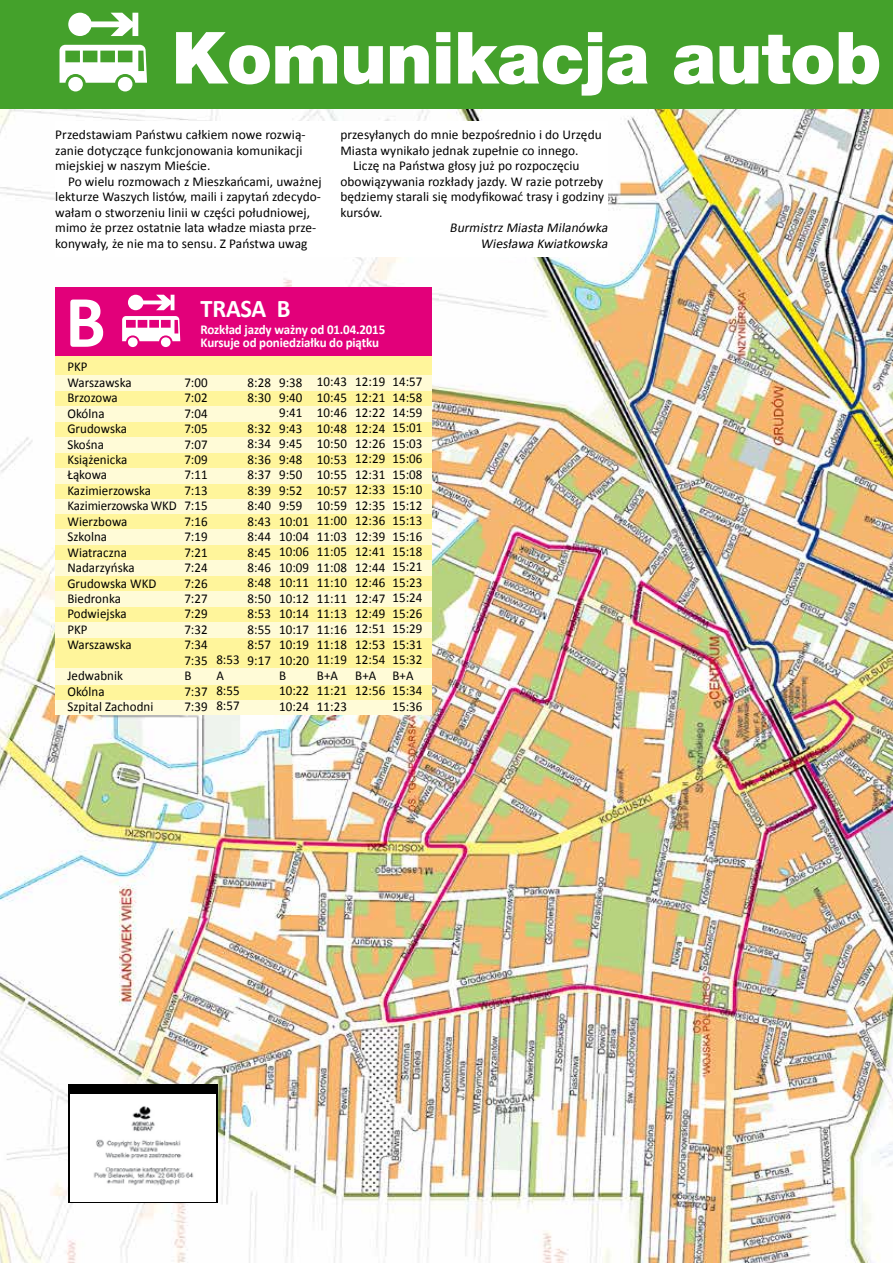
<style>
.page{position:relative;width:893px;height:1263px;background:#fff}
.page>*{position:absolute;margin:0;border:0;box-sizing:border-box;transform-origin:0 0}
.t1{font:700 74.7px "Calibri";color:#fff;scale:.96 1}
.t2{font:900 72px "Helvetica Neue LT Pro";color:#fff}
.t3{font:700 25.5px "Calibri";letter-spacing:-.01em;color:#fff;scale:.96 1}
.t4{font:13.5px/15.5px "Calibri";letter-spacing:.005em;color:#000;scale:.96 1}
.t5{font:13.5px/15.5px "Calibri";letter-spacing:.005em;color:#000}
.t6{font:700 13.5px "Calibri";letter-spacing:-.01em;color:#fff;scale:.96 1}
.t7{font:italic 13.5px/15.5px "Calibri";color:#000;text-align:right}
</style>
<div class="page">
<img style="left:0;top:109px;width:893px;height:1154px">
<div style="left:68px;top:1084px;width:150px;height:119px;background:#000"></div>
<img style="left:70px;top:1094px;width:146px;height:107px">
<div style="left:56px;top:355px;width:376px;height:359px;background:#fffbd7"></div>
<div style="left:56px;top:355px;width:376px;height:20px;background:#fff59b"></div>
<div style="left:56px;top:391px;width:376px;height:15px;background:#fff59b"></div>
<div style="left:56px;top:422px;width:376px;height:15px;background:#fff59b"></div>
<div style="left:56px;top:453px;width:376px;height:15px;background:#fff59b"></div>
<div style="left:56px;top:484px;width:376px;height:14px;background:#fff59b"></div>
<div style="left:56px;top:515px;width:376px;height:14px;background:#fff59b"></div>
<div style="left:56px;top:546px;width:376px;height:14px;background:#fff59b"></div>
<div style="left:56px;top:577px;width:376px;height:14px;background:#fff59b"></div>
<div style="left:56px;top:607px;width:376px;height:15px;background:#fff59b"></div>
<div style="left:56px;top:638px;width:376px;height:30px;background:#fff59b"></div>
<div style="left:56px;top:685px;width:376px;height:14px;background:#fff59b"></div>
<div style="left:56px;top:287px;width:376px;height:68px;background:#e2007a"></div>
<svg style="left:122px;top:295px;width:58px;height:52px"></svg>
<div style="left:0;top:0;width:893px;height:109px;background:#44a12b"></div>
<svg style="left:60px;top:13px;width:87px;height:78px"></svg>
<div style="left:55px;top:122px;width:553px;height:134px;background:#fff"></div>
<h2 class="t2" style="left:172px;top:15px;width:711px">Komunikacja autob</h2>
<p class="t5" style="left:55px;top:127px;width:252px">Przedstawiam Państwu całkiem nowe rozwią&shy;zanie dotyczące funkcjonowania komunikacji miejskiej w naszym Mieście.</p>
<p class="t5" style="left:55px;top:173px;width:268px;text-indent:13px">Po wielu rozmowach z Mieszkańcami, uważnej lekturze Waszych listów, maili i zapytań zdecydo&shy;wałam o stworzeniu linii w części południowej, mimo że przez ostatnie lata władze miasta prze&shy;konywały, że nie ma to sensu. Z Państwa uwag</p>
<p class="t5" style="left:340px;top:127px;width:263px">przesyłanych do mnie bezpośrednio i do Urzędu</p>
<p class="t5" style="left:340px;top:142px;width:240px">Miasta wynikało jednak zupełnie co innego.</p>
<p class="t5" style="left:353px;top:158px;width:228px">Liczę na Państwa głosy już po rozpoczęciu</p>
<p class="t5" style="left:340px;top:173px;width:264px">obowiązywania rozkłady jazdy. W razie potrzeby</p>
<p class="t5" style="left:340px;top:188px;width:265px">będziemy starali się modyfikować trasy i godziny</p>
<p class="t5" style="left:340px;top:204px;width:44px">kursów.</p>
<p class="t7" style="left:450px;top:219px;width:162px">Burmistrz Miasta Milanówka<br>Wiesława Kwiatkowska</p>
<h1 class="t1" style="left:65px;top:276px;width:43px">B</h1>
<p class="t4" style="left:67px;top:358px;width:116px">PKP<br>Warszawska<br>Brzozowa<br>Okólna<br>Grudowska<br>Skośna<br>Książenicka<br>Łąkowa<br>Kazimierzowska<br>Kazimierzowska WKD<br>Wierzbowa<br>Szkolna<br>Wiatraczna<br>Nadarzyńska<br>Grudowska WKD<br>Biedronka<br>Podwiejska<br>PKP<br>Warszawska</p>
<p class="t4" style="left:67px;top:667px;width:91px">Jedwabnik<br>Okólna<br>Szpital Zachodni</p>
<h3 class="t3" style="left:201px;top:293px;width:95px">TRASA B</h3>
<p class="t6" style="left:201px;top:321px;width:194px">Rozkład jazdy ważny od 01.04.2015</p>
<p class="t6" style="left:201px;top:334px;width:187px">Kursuje od poniedziałku do piątku</p>
<p class="t4" style="left:184px;top:374px;width:26px">7:00<br>7:02<br>7:04<br>7:05<br>7:07<br>7:09<br>7:11<br>7:13<br>7:15<br>7:16<br>7:19<br>7:21<br>7:24<br>7:26<br>7:27<br>7:29<br>7:32<br>7:34<br>7:35<br>B<br>7:37<br>7:39</p>
<p class="t4" style="left:248px;top:374px;width:26px">8:28<br>8:30</p>
<p class="t4" style="left:279px;top:374px;width:33px">9:38<br>9:40<br>9:41<br>9:43<br>9:45<br>9:48<br>9:50<br>9:52<br>9:59<br>10:01<br>10:04<br>10:06<br>10:09<br>10:11<br>10:12<br>10:14<br>10:17<br>10:19<br>10:20<br>B<br>10:22<br>10:24</p>
<p class="t4" style="left:317px;top:373px;width:33px">10:43<br>10:45<br>10:46<br>10:48<br>10:50<br>10:53<br>10:55<br>10:57<br>10:59<br>11:00<br>11:03<br>11:05<br>11:08<br>11:10<br>11:11<br>11:13<br>11:16<br>11:18<br>11:19<br>B+A<br>11:21<br>11:23</p>
<p class="t4" style="left:355px;top:373px;width:33px">12:19<br>12:21<br>12:22<br>12:24<br>12:26<br>12:29<br>12:31<br>12:33<br>12:35<br>12:36<br>12:39<br>12:41<br>12:44<br>12:46<br>12:47<br>12:49<br>12:51<br>12:53<br>12:54<br>B+A<br>12:56</p>
<p class="t4" style="left:392px;top:373px;width:33px">14:57<br>14:58<br>14:59<br>15:01<br>15:03<br>15:06<br>15:08<br>15:10<br>15:12<br>15:13<br>15:16<br>15:18<br>15:21<br>15:23<br>15:24<br>15:26<br>15:29<br>15:31<br>15:32<br>B+A<br>15:34<br>15:36</p>
<p class="t4" style="left:248px;top:420px;width:26px;text-align:justify">8:32<br>8:34<br>8:36<br>8:37<br>8:39<br>8:40<br>8:43<br>8:44<br>8:45<br>8:46<br>8:48<br>8:50<br>8:53<br>8:55<br>8:57<br>9:17</p>
<p class="t4" style="left:216px;top:651px;width:26px">8:53<br>A<br>8:55<br>8:57</p>
</div>
